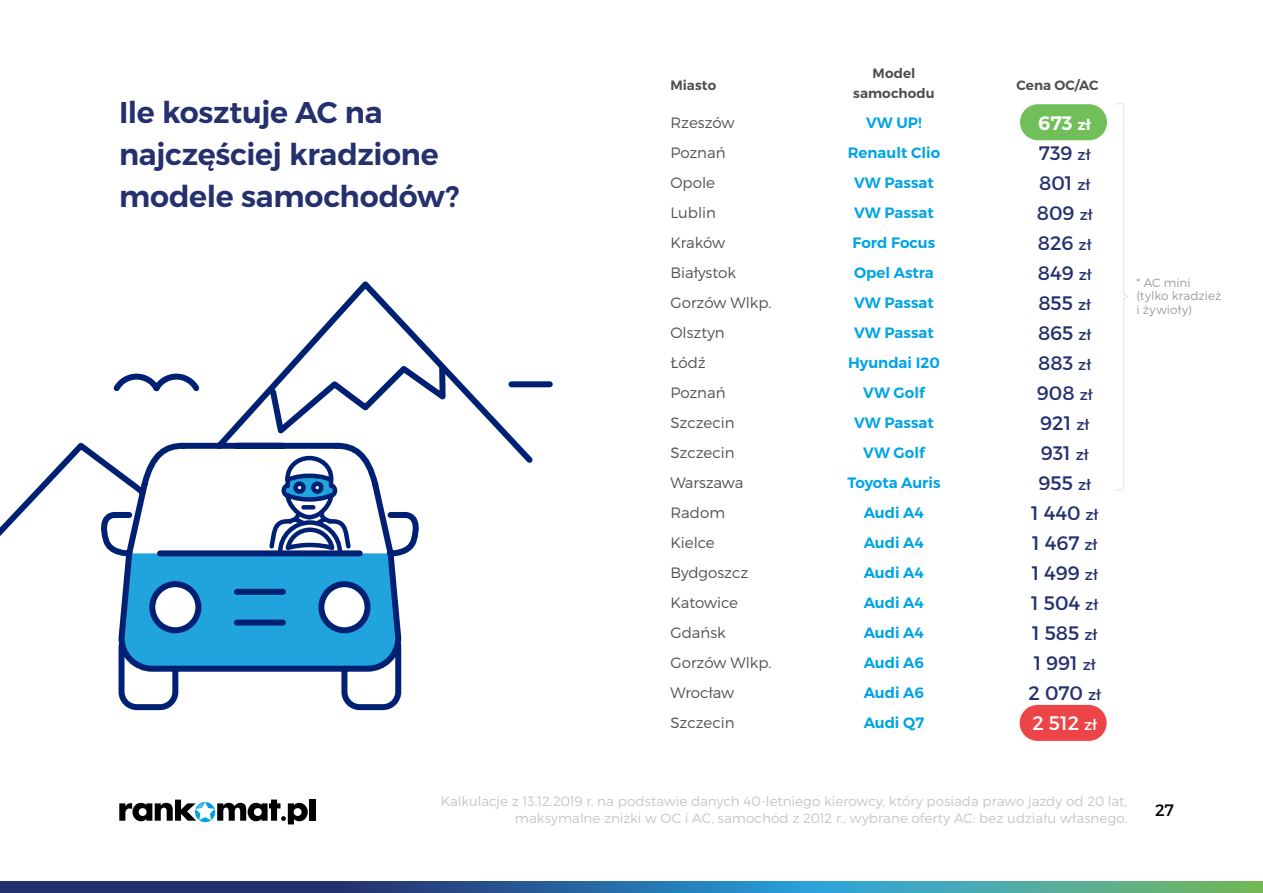
<style>
.page{position:relative;width:1263px;height:893px;background:#fff}
.page>*{position:absolute;margin:0;border:0;box-sizing:border-box;transform-origin:0 0}
.t1{font:600 30px/42px "Montserrat";letter-spacing:-.01em;color:#25306e}
.t2{font:19.5px/30px "Montserrat";color:#25306e;text-align:center}
.t3{font:16.5px "Montserrat";color:#000}
.t4{font:600 15px/30px "Montserrat";color:#00a4e5;text-align:center}
.t5{font:300 15px/30px "Montserrat";color:#515254}
.t6{font:300 13.5px/16.5px "Montserrat";color:#c5c6c6;text-align:right}
.t7{font:600 13.5px/19.5px "Montserrat";letter-spacing:.005em;color:#4e4e4d;text-align:center}
.t8{font:300 12px/13.5px "Montserrat";letter-spacing:.005em;color:#9c9c9d}
.s1{font-weight:600;color:#fff}
.s2{font-weight:600;font-size:15px;color:#fff}
.s3{font-size:15px}
.s4{color:#fff}
.s5{font-size:15px;color:#fff}
</style>
<div class="page">
<div style="left:309px;top:800px;width:7px;height:21px;background:#000"></div>
<svg style="left:119px;top:799px;width:189px;height:25px"></svg>
<svg style="left:198px;top:804px;width:8px;height:8px"></svg>
<svg style="left:0;top:882px;width:1263px;height:11px"></svg>
<div style="left:1020px;top:104px;width:87px;height:36px;background:#70bf59;border-radius:18px"></div>
<div style="left:1020px;top:705px;width:87px;height:36px;background:#ed4547;border-radius:18px"></div>
<svg style="left:0;top:281px;width:553px;height:430px"></svg>
<svg style="left:122px;top:454px;width:276px;height:215px"></svg>
<hr style="left:1123px;top:104px;width:1px;height:385px;background:#e2e3e4">
<h1 class="t1" style="left:119px;top:91px;width:342px">Ile kosztuje AC na najczęściej kradzione modele samochodów?</h1>
<p class="t7" style="left:853px;top:64px;width:83px">Model samochodu</p>
<p class="t7" style="left:670px;top:75px;width:47px">Miasto</p>
<p class="t7" style="left:1016px;top:75px;width:83px">Cena OC/AC</p>
<p class="t5" style="left:670px;top:108px;width:103px">Rzeszów<br>Poznań<br>Opole<br>Lublin<br>Kraków<br>Białystok<br>Gorzów Wlkp.<br>Olsztyn<br>Łódź<br>Poznań<br>Szczecin<br>Szczecin<br>Warszawa<br>Radom<br>Kielce<br>Bydgoszcz<br>Katowice<br>Gdańsk<br>Gorzów Wlkp.<br>Wrocław<br>Szczecin</p>
<p class="t4" style="left:847px;top:108px;width:95px">VW UP!<br>Renault Clio<br>VW Passat<br>VW Passat<br>Ford Focus<br>Opel Astra<br>VW Passat<br>VW Passat<br>Hyundai I20<br>VW Golf<br>VW Passat<br>VW Golf<br>Toyota Auris<br>Audi A4<br>Audi A4<br>Audi A4<br>Audi A4<br>Audi A4<br>Audi A6<br>Audi A6<br>Audi Q7</p>
<h2 class="t2" style="left:1028px;top:108px;width:74px"><span class="s1">673</span> <span class="s2">zł<br></span>739 <span class="s3">zł<br></span>801 <span class="s3">zł<br></span>809 <span class="s3">zł<br></span>826 <span class="s3">zł<br></span>849 <span class="s3">zł<br></span>855 <span class="s3">zł<br></span>865 <span class="s3">zł<br></span>883 <span class="s3">zł<br></span>908 <span class="s3">zł<br></span>921 <span class="s3">zł<br></span>931 <span class="s3">zł<br></span>955 <span class="s3">zł<br></span>1 440 <span class="s3">zł<br></span>1 467 <span class="s3">zł<br></span>1 499 <span class="s3">zł<br></span>1 504 <span class="s3">zł<br></span>1 585 <span class="s3">zł<br></span>1 991 <span class="s3">zł<br></span>2 070 <span class="s3">zł<br></span><span class="s4">2 512</span> <span class="s5">zł</span></h2>
<p class="t8" style="left:1136px;top:276px;width:86px">* AC mini (tylko kradzież i żywioły)</p>
<p class="t6" style="left:441px;top:793px;width:688px">Kalkulacje z 13.12.2019 r. na podstawie danych 40-letniego kierowcy, który posiada prawo jazdy od 20 lat, maksymalne zniżki w OC i AC, samochód z 2012 r., wybrane oferty AC: bez udziału własnego.</p>
<p class="t3" style="left:1155px;top:800px;width:20px">27</p>
</div>
